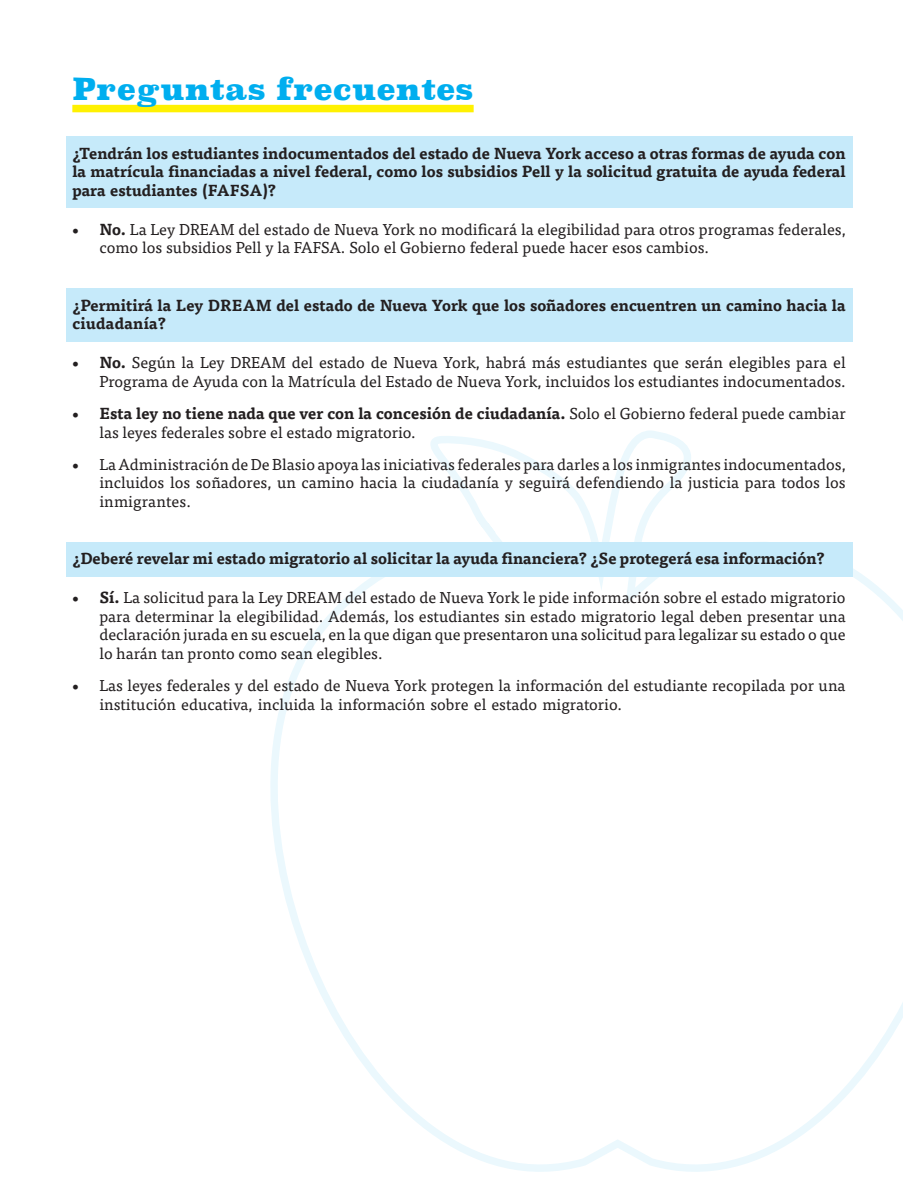
<style>
.page{position:relative;width:918px;height:1188px;background:#fff}
.page>*{position:absolute;margin:0;border:0;box-sizing:border-box;transform-origin:0 0}
.section_heading_UL{font:900 30px "Superclarendon";color:#00aeef}
.t1{font:15.75px/18.6px "Tisa Pro";color:#231f20}
.FAQ{font:700 15.75px/18.6px "Tisa Pro";color:#231f20;text-align:justify}
.s1{font-weight:700}
</style>
<div class="page">
<svg style="left:269px;top:430px;width:634px;height:742px"></svg>
<div style="left:72px;top:105px;width:402px;height:7px;background:#fff101"></div>
<div style="left:66px;top:136px;width:786px;height:72px;background:#c6eafa"></div>
<div style="left:66px;top:289px;width:786px;height:53px;background:#c6eafa"></div>
<div style="left:66px;top:542px;width:786px;height:34px;background:#c6eafa"></div>
<p class="section_heading_UL" style="left:72px;top:68px;width:403px">Preguntas frecuentes</p>
<p class="FAQ" style="left:72px;top:144px;width:775px">¿Tendrán los estudiantes indocumentados del estado de Nueva York acceso a otras formas de ayuda con la matrícula financiadas a nivel federal, como los subsidios Pell y la solicitud gratuita de ayuda federal para estudiantes (FAFSA)?</p>
<p class="t1" style="left:99px;top:219px;width:748px;text-indent:-27px">• <span class="s1">No.</span> La Ley DREAM del estado de Nueva York no modificará la elegibilidad para otros programas federales, como los subsidios Pell y la FAFSA. Solo el Gobierno federal puede hacer esos cambios.</p>
<p class="FAQ" style="left:72px;top:296px;width:775px">¿Permitirá la Ley DREAM del estado de Nueva York que los soñadores encuentren un camino hacia la ciudadanía?</p>
<p class="t1" style="left:72px;top:352px;width:775px;text-align:right">• <span class="s1">No.</span> Según la Ley DREAM del estado de Nueva York, habrá más estudiantes que serán elegibles para el<br>Programa de Ayuda con la Matrícula del Estado de Nueva York, incluidos los estudiantes indocumentados.</p>
<p class="t1" style="left:99px;top:403px;width:748px;text-indent:-27px">• <span class="s1">Esta ley no tiene nada que ver con la concesión de ciudadanía.</span> Solo el Gobierno federal puede cambiar las leyes federales sobre el estado migratorio.</p>
<p class="t1" style="left:99px;top:454px;width:748px;text-align:justify;text-indent:-27px">• La Administración de De Blasio apoya las iniciativas federales para darles a los inmigrantes indocumentados, incluidos los soñadores, un camino hacia la ciudadanía y seguirá defendiendo la justicia para todos los inmigrantes.</p>
<p class="FAQ" style="left:72px;top:550px;width:754px">¿Deberé revelar mi estado migratorio al solicitar la ayuda financiera? ¿Se protegerá esa información?</p>
<p class="t1" style="left:99px;top:587px;width:748px;text-align:justify;text-indent:-27px">• <span class="s1">Sí.</span> La solicitud para la Ley DREAM del estado de Nueva York le pide información sobre el estado migratorio para determinar la elegibilidad. Además, los estudiantes sin estado migratorio legal deben presentar una declaración jurada en su escuela, en la que digan que presentaron una solicitud para legalizar su estado o que lo harán tan pronto como sean elegibles.</p>
<p class="t1" style="left:99px;top:675px;width:748px;text-indent:-27px">• Las leyes federales y del estado de Nueva York protegen la información del estudiante recopilada por una institución educativa, incluida la información sobre el estado migratorio.</p>
</div>
